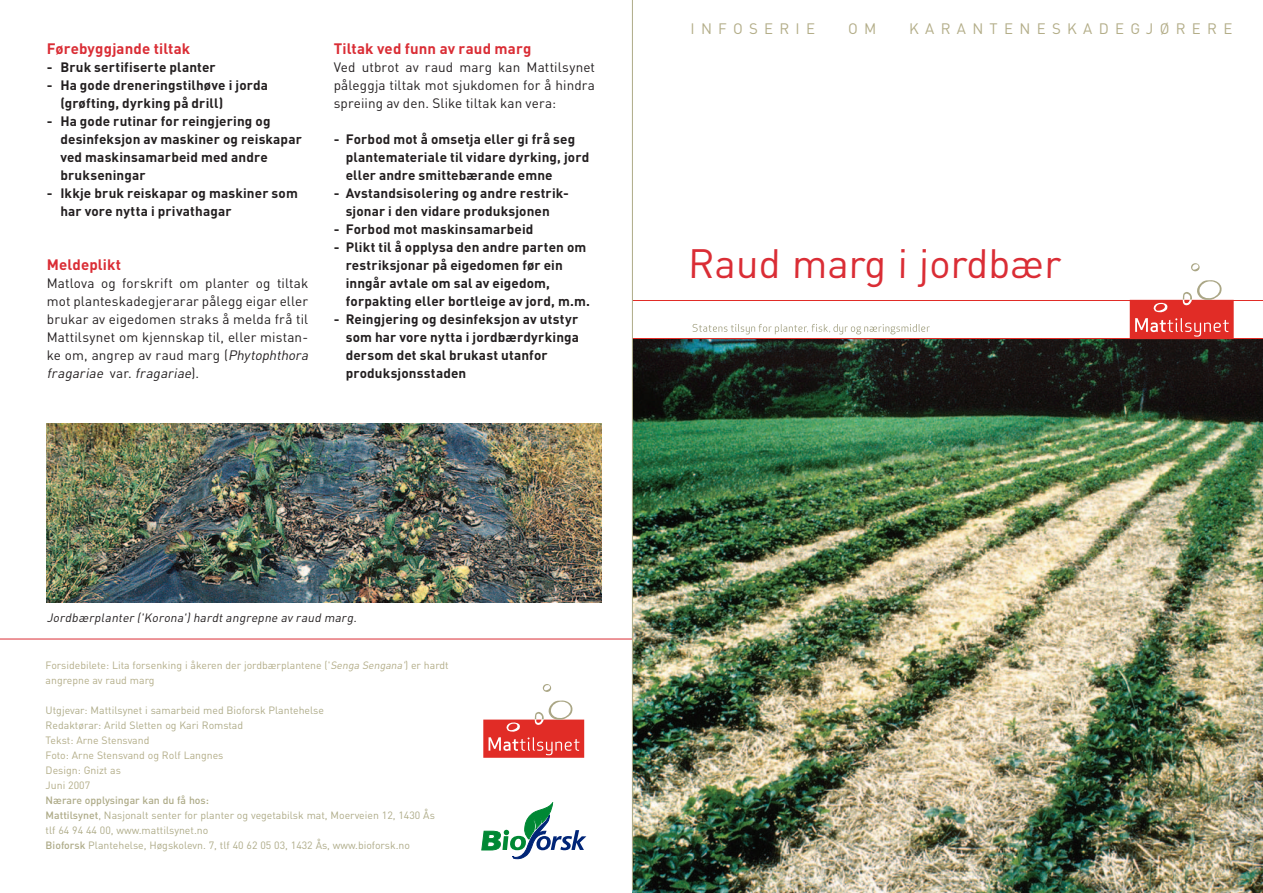
<style>
.page{position:relative;width:1263px;height:893px;background:#fff}
.page>*{position:absolute;margin:0;border:0;box-sizing:border-box;transform-origin:0 0}
.t1{font:40.5px "DIN";color:#da2d35}
.t2{font:700 15px "DIN";letter-spacing:.005em;color:#da2d35}
.t3{font:15px "DIN";letter-spacing:.42em;color:#b3ad88}
.t4{font:700 13.5px/18px "DIN";letter-spacing:.01em;color:#231f20}
.t5{font:13.5px/18px "DIN";letter-spacing:.01em;color:#231f20}
.t6{font:italic 12px "DIN";color:#231f20}
.t7{font:10.5px "DIN";color:#aeab88}
.t8{font:10.5px/15px "DIN";color:#b3ad88}
.t9{font:500 10.5px "DIN";color:#aeab88}
.s1{font-style:italic}
.s2{font-weight:500}
</style>
<div class="page">
<hr style="left:0;top:639px;width:672px;height:1px;background:#da2d35">
<img style="left:632px;top:339px;width:631px;height:554px">
<hr style="left:1232px;top:300px;width:31px;height:1px;background:#e12c26">
<hr style="left:1232px;top:339px;width:31px;height:1px;background:#e12c26">
<hr style="left:632px;top:300px;width:500px;height:1px;background:#e12c26">
<hr style="left:632px;top:339px;width:500px;height:1px;background:#e12c26">
<svg style="left:693px;top:324px;width:237px;height:10px"></svg>
<svg style="left:1191px;top:263px;width:8px;height:8px"></svg>
<svg style="left:1130px;top:280px;width:104px;height:59px"></svg>
<svg style="left:482px;top:803px;width:104px;height:56px"></svg>
<svg style="left:543px;top:684px;width:8px;height:8px"></svg>
<svg style="left:483px;top:700px;width:101px;height:58px"></svg>
<img style="left:47px;top:423px;width:554px;height:180px">
<hr style="left:632px;top:0;width:1px;height:890px;background:#aeab88">
<p class="t2" style="left:47px;top:39px;width:145px">Førebyggjande tiltak</p>
<p class="t4" style="left:47px;top:58px;width:170px">- Bruk sertifiserte planter</p>
<p class="t4" style="left:47px;top:76px;width:223px">- Ha gode dreneringstilhøve i jorda</p>
<p class="t4" style="left:60px;top:94px;width:164px">(grøfting, dyrking på drill)</p>
<p class="t4" style="left:47px;top:112px;width:225px">- Ha gode rutinar for reingjering og</p>
<p class="t4" style="left:60px;top:130px;width:243px">desinfeksjon av maskiner og reiskapar</p>
<p class="t4" style="left:60px;top:148px;width:209px">ved maskinsamarbeid med andre</p>
<p class="t4" style="left:60px;top:166px;width:87px">brukseningar</p>
<p class="t4" style="left:47px;top:184px;width:252px">- Ikkje bruk reiskapar og maskiner som</p>
<p class="t4" style="left:60px;top:202px;width:173px">har vore nytta i privathagar</p>
<p class="t2" style="left:47px;top:255px;width:76px">Meldeplikt</p>
<p class="t5" style="left:47px;top:274px;width:266px">Matlova og forskrift om planter og tiltak mot planteskadegjerarar pålegg eigar eller brukar av eigedomen straks å melda frå til Mattilsynet om kjennskap til, eller mistan&shy;ke om, angrep av raud marg (<span class="s1">Phytophthora fragariae</span> v a r. <span class="s1">fragariae</span>) .</p>
<p class="t2" style="left:334px;top:39px;width:199px">Tiltak ved funn av raud marg</p>
<p class="t5" style="left:334px;top:58px;width:263px;text-align:justify">Ved utbrot av raud marg kan Mattilsynet påleggja tiltak mot sjukdomen for å hindra spreiing av den. Slike tiltak kan vera:</p>
<p class="t4" style="left:334px;top:130px;width:243px">- Forbod mot å omsetja eller gi frå seg</p>
<p class="t4" style="left:346px;top:148px;width:245px">plantemateriale til vidare dyrking, jord eller andre smittebærande emne</p>
<p class="t4" style="left:334px;top:184px;width:227px">- Avstandsisolering og andre restrik-</p>
<p class="t4" style="left:346px;top:202px;width:206px">sjonar i den vidare produksjonen</p>
<p class="t4" style="left:334px;top:220px;width:201px">- Forbod mot maskinsamarbeid</p>
<p class="t4" style="left:334px;top:238px;width:254px">- Plikt til å opplysa den andre parten om</p>
<p class="t4" style="left:346px;top:256px;width:219px">restriksjonar på eigedomen før ein</p>
<p class="t4" style="left:346px;top:274px;width:206px">inngår avtale om sal av eigedom,</p>
<p class="t4" style="left:346px;top:292px;width:246px">forpakting eller bortleige av jord, m.m.</p>
<p class="t4" style="left:334px;top:310px;width:247px;text-align:right">- Reingjering og desinfeksjon av utstyr som har vore nytta i jordbærdyrkinga</p>
<p class="t4" style="left:346px;top:346px;width:203px">dersom det skal brukast utanfor</p>
<p class="t4" style="left:346px;top:364px;width:122px">produksjonsstaden</p>
<p class="t6" style="left:47px;top:610px;width:314px">Jordbærplanter ('Korona')hardtangrepne av raud marg.</p>
<p class="t8" style="left:46px;top:658px;width:404px">Forsidebilete: Lita forsenking i åkeren der jordbærplantene ('<span class="s1">Senga Sengana'</span>) er hardt angrepne av raud marg</p>
<p class="t7" style="left:46px;top:704px;width:280px">Utgjevar: Mattilsynet i samarbeid med Bioforsk Plantehelse</p>
<p class="t7" style="left:46px;top:719px;width:199px">Redaktørar: Arild Sletten og Kari Romstad</p>
<p class="t8" style="left:46px;top:733px;width:105px">Tekst: Arne Stensvand</p>
<p class="t8" style="left:46px;top:748px;width:179px">Foto: Arne Stensvand og Rolf Langnes</p>
<p class="t8" style="left:46px;top:763px;width:77px">Design: Gnizt as</p>
<p class="t8" style="left:46px;top:778px;width:46px">Juni 2007</p>
<p class="t9" style="left:46px;top:794px;width:165px">Nærare opplysingar kan du få hos:</p>
<p class="t7" style="left:46px;top:809px;width:391px"><span class="s2">Mattilsynet</span>, Nasjonalt senter for planter og vegetabilsk mat, Moerveien 12, 1430 Ås</p>
<p class="t7" style="left:46px;top:824px;width:164px">tlf 64 94 44 00, www.mattilsynet.no</p>
<p class="t7" style="left:46px;top:839px;width:366px"><span class="s2">Bioforsk</span> Plantehelse, Høgskolevn. 7, tlf 40 62 05 03, 1432 Ås, www.bioforsk.no</p>
<p class="t3" style="left:690px;top:20px;width:126px">infoserie</p>
<p class="t3" style="left:848px;top:20px;width:30px">O M</p>
<p class="t3" style="left:909px;top:20px;width:157px">karanteneSKA</p>
<p class="t3" style="left:1099px;top:20px;width:92px">DE GJØRERE</p>
<p class="t1" style="left:688px;top:238px;width:376px">Raud marg i jordbær</p>
</div>
